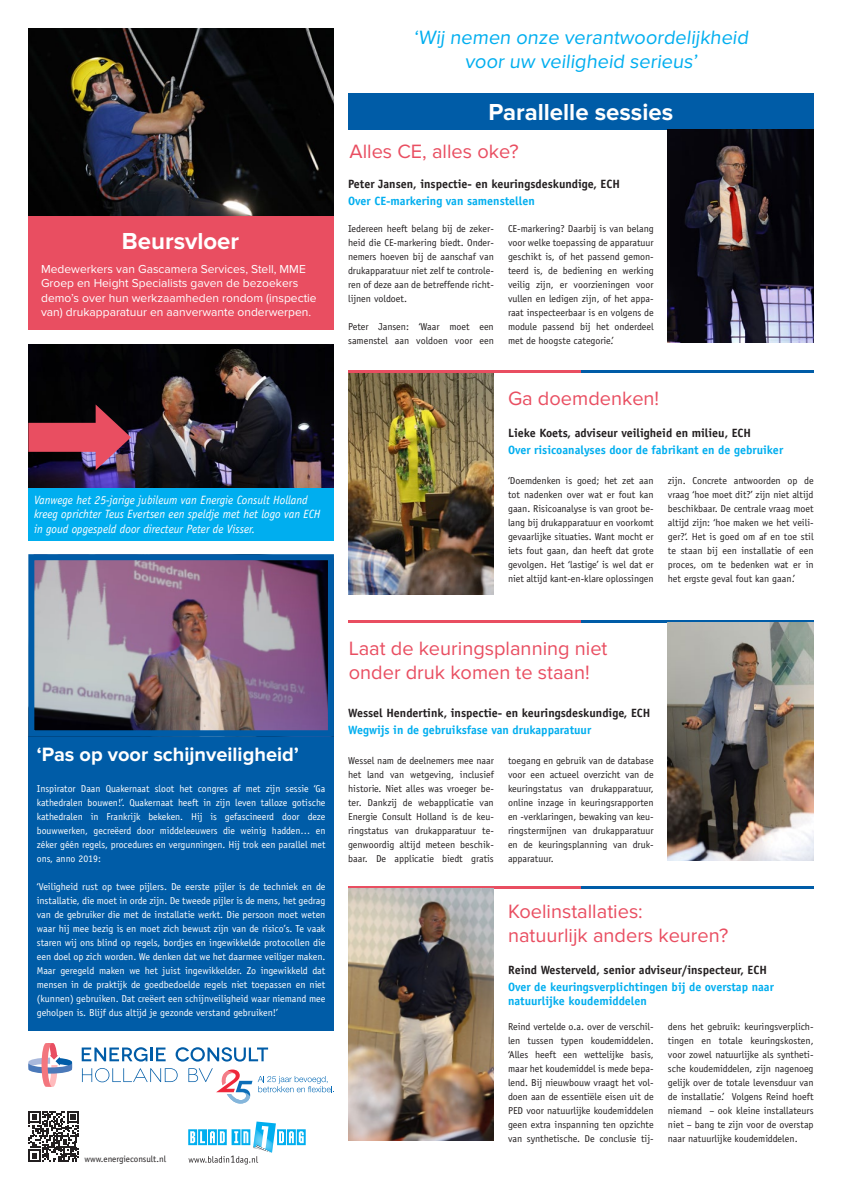
<style>
.page{position:relative;width:842px;height:1191px;background:#fff}
.page>*{position:absolute;margin:0;border:0;box-sizing:border-box;transform-origin:0 0}
.t1{font:700 24px "Proxima Nova";color:#fff}
.t2{font:20px/24px "Proxima Nova";color:#e94e61}
.t3{font:20px/24px "Proxima Nova";color:#00aeef;text-align:center}
.t4{font:700 20px "Proxima Nova";color:#fff}
.t5{font:700 12px/14.4px "Officina Sans";color:#00aeef}
.t6{font:700 12px "Officina Sans";color:#231f20}
.t7{font:12px/14.4px "Proxima Nova";color:#fff}
.t8{font:italic 12px/14.4px "Officina Sans";color:#fff;scale:.96 1}
.t9{font:10px/14px "Officina Sans";color:#231f20;text-align:justify}
.t10{font:10px/14px "Officina Sans";color:#fff;text-align:justify}
.t11{font:9px "Officina Sans";color:#231f20}
</style>
<div class="page">
<img style="left:348px;top:372px;width:146px;height:222px">
<svg style="left:188px;top:1121px;width:118px;height:43px"></svg>
<div style="left:348px;top:93px;width:466px;height:37px;background:#005ca7"></div>
<div style="left:28px;top:203px;width:306px;height:127px;background:#e94e61"></div>
<hr style="left:348px;top:370px;width:233px;height:2px;background:#e94e61">
<hr style="left:581px;top:370px;width:233px;height:2px;background:#005ca7">
<hr style="left:348px;top:886px;width:233px;height:2px;background:#e94e61">
<hr style="left:581px;top:886px;width:233px;height:2px;background:#005ca7">
<hr style="left:348px;top:620px;width:233px;height:2px;background:#e94e61">
<hr style="left:581px;top:620px;width:233px;height:2px;background:#005ca7">
<div style="left:28px;top:736px;width:306px;height:294px;background:#005ca7"></div>
<img style="left:668px;top:130px;width:146px;height:212px">
<img style="left:668px;top:622px;width:146px;height:238px">
<img style="left:348px;top:888px;width:146px;height:252px">
<svg style="left:28px;top:1043px;width:44px;height:43px"></svg>
<svg style="left:82px;top:1047px;width:65px;height:14px"></svg>
<hr style="left:150px;top:1047px;width:3px;height:14px;background:#005ca7">
<svg style="left:156px;top:1047px;width:10px;height:14px"></svg>
<svg style="left:176px;top:1047px;width:92px;height:14px"></svg>
<svg style="left:82px;top:1068px;width:96px;height:14px"></svg>
<svg style="left:188px;top:1068px;width:64px;height:35px"></svg>
<svg style="left:258px;top:1076px;width:76px;height:16px"></svg>
<img style="left:35px;top:561px;width:292px;height:168px">
<div style="left:28px;top:554px;width:306px;height:182px;border:6px solid #005ca7"></div>
<img style="left:28px;top:28px;width:306px;height:187px">
<svg style="left:28px;top:1111px;width:51px;height:50px"></svg>
<img style="left:28px;top:344px;width:306px;height:144px">
<div style="left:28px;top:423px;width:79px;height:29px;background:#e94e61"></div>
<svg style="left:96px;top:404px;width:35px;height:66px"></svg>
<div style="left:28px;top:488px;width:306px;height:52px;background:#00aeef"></div>
<h1 class="t1" style="left:122px;top:227px;width:119px">Beursvloer</h1>
<p class="t7" style="left:41px;top:262px;width:277px">Medewerkers van Gascamera Services, Stell, MME Groep en Height Specialists gaven de bezoekers demo’s over hun werkzaamheden rondom (inspectie van) drukapparatuur en aanverwante onderwerpen.</p>
<p class="t8" style="left:34px;top:492px;width:300px">Vanwege het 25-jarige jubileum van Energie Consult Holland kreeg oprichter Teus Evertsen een speldje met het logo van ECH in goud opgespeld door directeur Peter de Visser.</p>
<h2 class="t3" style="left:413px;top:26px;width:339px">‘Wij nemen onze verantwoordelijkheid voor uw veiligheid serieus’</h2>
<h1 class="t1" style="left:489px;top:98px;width:186px">Parallelle sessies</h1>
<h2 class="t2" style="left:349px;top:139px;width:171px">Alles CE, alles oke?</h2>
<p class="t6" style="left:348px;top:177px;width:273px">Peter Jansen, inspectie- en keuringsdeskundige, ECH</p>
<p class="t5" style="left:348px;top:194px;width:188px">Over CE-markering van samenstellen</p>
<p class="t9" style="left:348px;top:222px;width:147px">Iedereen heeft belang bij de zeker&shy;heid die CE-markering biedt. Onder&shy;nemers hoeven bij de aanschaf van drukapparatuur niet zelf te controle&shy;ren of deze aan de betreffende richt&shy;lijnen voldoet.</p>
<p class="t9" style="left:348px;top:320px;width:147px">Peter Jansen: ‘Waar moet een samenstel aan voldoen voor een</p>
<p class="t9" style="left:508px;top:222px;width:147px">CE-markering? Daarbij is van belang voor welke toepassing de apparatuur geschikt is, of het passend gemon&shy;teerd is, de bediening en werking veilig zijn, er voorzieningen voor vullen en ledigen zijn, of het appa&shy;raat inspecteerbaar is en volgens de module passend bij het onderdeel met de hoogste categorie.’</p>
<h2 class="t2" style="left:508px;top:387px;width:153px">Ga doemdenken!</h2>
<p class="t6" style="left:508px;top:425px;width:245px">Lieke Koets, adviseur veiligheid en milieu, ECH</p>
<p class="t5" style="left:508px;top:442px;width:277px">Over risicoanalyses door de fabrikant en de gebruiker</p>
<p class="t9" style="left:508px;top:474px;width:147px">‘Doemdenken is goed; het zet aan tot nadenken over wat er fout kan gaan. Risicoanalyse is van groot be&shy;lang bij drukapparatuur en voorkomt gevaarlijke situaties. Want mocht er iets fout gaan, dan heeft dat grote gevolgen. Het ‘lastige’ is wel dat er niet altijd kant-en-klare oplossingen</p>
<p class="t9" style="left:668px;top:474px;width:147px">zijn. Concrete antwoorden op de vraag ‘hoe moet dit?’ zijn niet altijd beschikbaar. De centrale vraag moet altijd zijn: ‘hoe maken we het veili&shy;ger?‘. Het is goed om af en toe stil te staan bij een installatie of een proces, om te bedenken wat er in het ergste geval fout kan gaan.’</p>
<h2 class="t4" style="left:37px;top:742px;width:264px">‘Pas op voor schijnveiligheid’</h2>
<p class="t10" style="left:37px;top:782px;width:290px">Inspirator Daan Quakernaat sloot het congres af met zijn sessie ‘Ga kathedralen bouwen!’. Quakernaat heeft in zijn leven talloze gotische kathedralen in Frankrijk bekeken. Hij is gefascineerd door deze bouwwerken, gecreëerd door middeleeuwers die weinig hadden… en zéker géén regels, procedures en vergunningen. Hij trok een parallel met ons, anno 2019:</p>
<p class="t10" style="left:37px;top:880px;width:290px">‘Veiligheid rust op twee pijlers. De eerste pijler is de techniek en de installatie, die moet in orde zijn. De tweede pijler is de mens, het gedrag van de gebruiker die met de installatie werkt. Die persoon moet weten waar hij mee bezig is en moet zich bewust zijn van de risico’s. Te vaak staren wij ons blind op regels, bordjes en ingewikkelde protocollen die een doel op zich worden. We denken dat we het daarmee veiliger maken.<br>Maar geregeld maken we het juist ingewikkelder. Zo ingewikkeld dat mensen in de praktijk de goedbedoelde regels niet toepassen en niet (kunnen) gebruiken. Dat creëert een schijnveiligheid waar niemand mee geholpen is. Blijf dus altijd je gezonde verstand gebruiken!’</p>
<p class="t11" style="left:84px;top:1154px;width:83px">www.energieconsult.nl</p>
<h2 class="t2" style="left:349px;top:637px;width:260px">Laat de keuringsplanning niet onder druk komen te staan!</h2>
<p class="t6" style="left:348px;top:705px;width:304px">Wessel Hendertink, inspectie- en keuringsdeskundige, ECH</p>
<p class="t5" style="left:348px;top:722px;width:245px">Wegwijs in de gebruiksfase van drukapparatuur</p>
<p class="t9" style="left:348px;top:754px;width:147px">Wessel nam de deelnemers mee naar het land van wetgeving, inclusief historie. Niet alles was vroeger be&shy;ter. Dankzij de webapplicatie van Energie Consult Holland is de keu&shy;ringstatus van drukapparatuur te&shy;genwoordig altijd meteen beschik&shy;baar. De applicatie biedt gratis</p>
<p class="t9" style="left:508px;top:754px;width:147px">toegang en gebruik van de database voor een actueel overzicht van de keuringstatus van drukapparatuur, online inzage in keuringsrapporten en -verklaringen, bewaking van keu&shy;ringstermijnen van drukapparatuur en de keuringsplanning van druk&shy;apparatuur.</p>
<h2 class="t2" style="left:508px;top:899px;width:222px">Koelinstallaties:<br>natuurlijk anders keuren?</h2>
<p class="t6" style="left:508px;top:962px;width:260px">Reind Westerveld, senior adviseur/inspecteur, ECH</p>
<p class="t5" style="left:508px;top:979px;width:267px">Over de keuringsverplichtingen bij de overstap naar natuurlijke koudemiddelen</p>
<p class="t9" style="left:508px;top:1020px;width:147px">Reind vertelde o.a. over de verschil&shy;len tussen typen koudemiddelen. ‘Alles heeft een wettelijke basis, maar het koudemiddel is mede bepa&shy;lend. Bij nieuwbouw vraagt het vol&shy;doen aan de essentiële eisen uit de PED voor natuurlijke koudemiddelen geen extra inspanning ten opzichte van synthetische. De conclusie tij-</p>
<p class="t9" style="left:668px;top:1020px;width:147px">dens het gebruik: keuringsverplich&shy;tingen en totale keuringskosten, voor zowel natuurlijke als syntheti&shy;sche koudemiddelen, zijn nagenoeg gelijk over de totale levensduur van de installatie.’ Volgens Reind hoeft niemand – ook kleine installateurs niet – bang te zijn voor de overstap naar natuurlijke koudemiddelen.</p>
</div>
